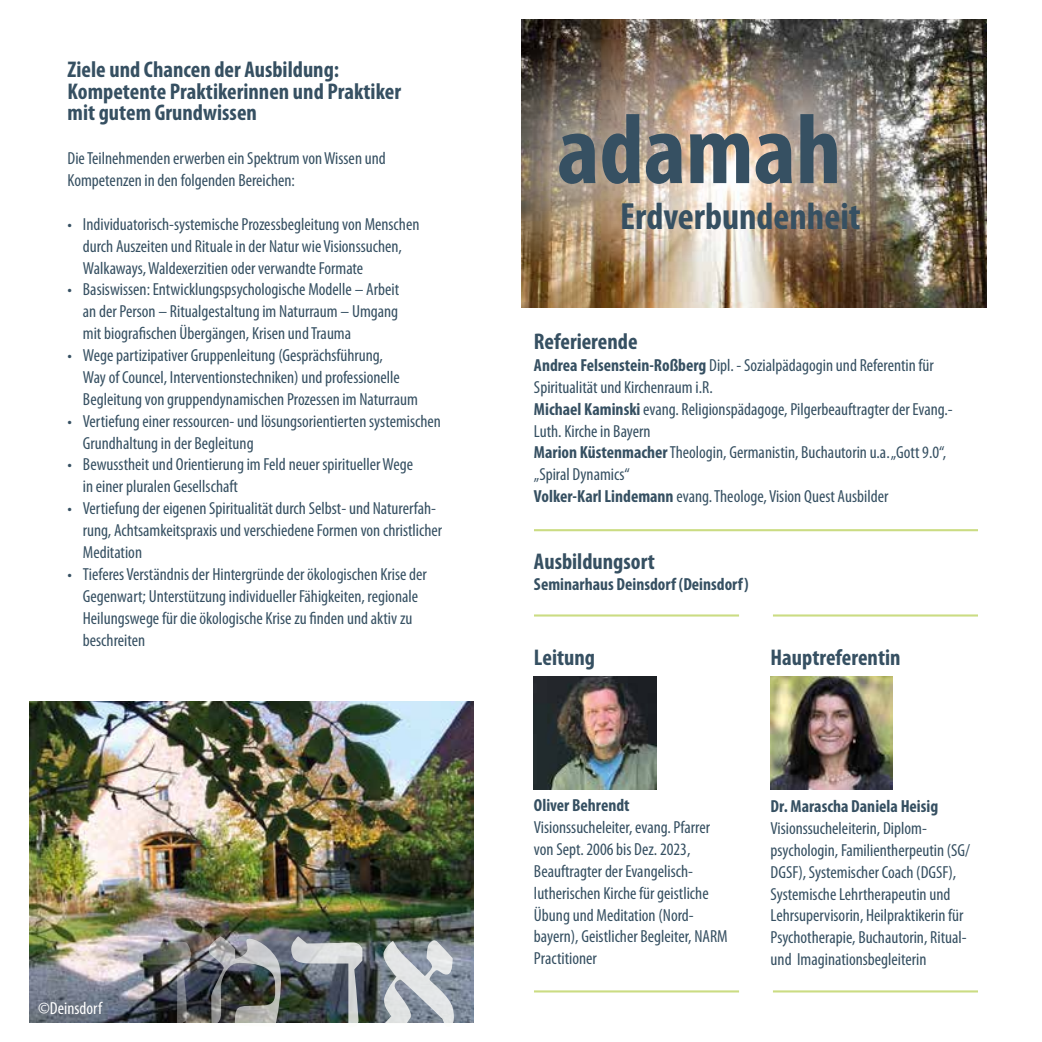
<style>
.page{position:relative;width:1042px;height:1042px;background:#fff}
.page>*{position:absolute;margin:0;border:0;box-sizing:border-box;transform-origin:0 0}
.t1{font:700 condensed 99.58px "Myriad Pro";color:#365062}
.t2{font:700 condensed 37.98px "Myriad Pro";color:#365062}
.t3{font:700 condensed 22.75px/21.9px "Myriad Pro";color:#365062}
.t4{font:condensed 17.5px/21.9px "Myriad Pro";color:#365062}
.t5{font:700 condensed 17.5px "Myriad Pro";color:#365062}
.t6{font:condensed 17.5px "Myriad Pro";color:#fff}
.s1{font-weight:700}
</style>
<div class="page">
<img style="left:521px;top:20px;width:465px;height:288px">
<img style="left:30px;top:702px;width:444px;height:320px">
<img style="left:120px;top:936px;width:73px;height:87px">
<img style="left:202px;top:936px;width:160px;height:87px">
<svg style="left:380px;top:938px;width:76px;height:85px;background:#aab1b7"></svg>
<img style="left:521px;top:25px;width:404px;height:247px">
<img style="left:534px;top:676px;width:122px;height:113px">
<img style="left:770px;top:676px;width:123px;height:113px">
<hr style="left:534px;top:614px;width:205px;height:2px;background:#bed464">
<hr style="left:534px;top:990px;width:205px;height:2px;background:#bed464">
<hr style="left:773px;top:614px;width:205px;height:2px;background:#bed464">
<hr style="left:773px;top:990px;width:205px;height:2px;background:#bed464">
<hr style="left:534px;top:529px;width:444px;height:2px;background:#bed464">
<h3 class="t3" style="left:68px;top:58px;width:335px">Ziele und Chancen der Ausbildung:<br>Kompetente Praktikerinnen und Praktiker mit gutem Grundwissen</h3>
<p class="t4" style="left:68px;top:147px;width:320px">Die Teilnehmenden erwerben ein Spektrum von Wissen und<br>Kompetenzen in den folgenden Bereichen:</p>
<p class="t4" style="left:83px;top:213px;width:338px;text-indent:-15px">• Individuatorisch-systemische Prozessbegleitung von Menschen durch Auszeiten und Rituale in der Natur wie Visionssuchen,<br>Walkaways, Waldexerzitien oder verwandte Formate</p>
<p class="t4" style="left:83px;top:278px;width:318px;text-align:justify;text-indent:-15px">• Basiswissen: Entwicklungspsychologische Modelle – Arbeit an der Person – Ritualgestaltung im Naturraum – Umgang mit biografischen Übergängen, Krisen und Trauma</p>
<p class="t4" style="left:83px;top:344px;width:336px;text-indent:-15px">• Wege partizipativer Gruppenleitung (Gesprächsführung,<br>Way of Councel, Interventionstechniken) und professionelle<br>Begleitung von gruppendynamischen Prozessen im Naturraum</p>
<p class="t4" style="left:83px;top:410px;width:359px;text-indent:-15px">• Vertiefung einer ressourcen- und lösungsorientierten systemischen<br>Grundhaltung in der Begleitung</p>
<p class="t4" style="left:83px;top:453px;width:332px;text-indent:-15px">• Bewusstheit und Orientierung im Feld neuer spiritueller Wege in einer pluralen Gesellschaft</p>
<p class="t4" style="left:83px;top:497px;width:361px;text-indent:-15px">• Vertiefung der eigenen Spiritualität durch Selbst- und Naturerfah&shy;rung, Achtsamkeitspraxis und verschiedene Formen von christlicher<br>Meditation</p>
<p class="t4" style="left:83px;top:563px;width:345px;text-indent:-15px">• Tieferes Verständnis der Hintergründe der ökologischen Krise der Gegenwart; Unterstützung individueller Fähigkeiten, regionale Heilungswege für die ökologische Krise zu finden und aktiv zu beschreiten</p>
<p class="t6" style="left:38px;top:998px;width:65px">©Deinsdorf</p>
<h1 class="t1" style="left:557px;top:88px;width:286px">adamah</h1>
<h2 class="t2" style="left:620px;top:192px;width:242px">Erdverbundenheit</h2>
<h3 class="t3" style="left:534px;top:330px;width:105px">Referierende</h3>
<p class="t4" style="left:534px;top:354px;width:420px"><span class="s1">Andrea Felsenstein-Roßberg</span> Dipl. - Sozialpädagogin und Referentin für Spiritualität und Kirchenraum i.R.<br><span class="s1">Michael Kaminski</span> evang. Religionspädagoge, Pilgerbeauftragter der Evang.- Luth. Kirche in Bayern<br><span class="s1">Marion Küstenmacher</span> Theologin, Germanistin, Buchautorin u.a. „Gott 9.0“, „Spiral Dynamics“<br><span class="s1">Volker-Karl Lindemann</span> evang. Theologe, Vision Quest Ausbilder</p>
<h3 class="t3" style="left:534px;top:549px;width:122px">Ausbildungsort</h3>
<p class="t5" style="left:534px;top:574px;width:216px">Seminarhaus Deinsdorf (Deinsdorf)</p>
<h3 class="t3" style="left:534px;top:646px;width:63px">Leitung</h3>
<h3 class="t3" style="left:770px;top:646px;width:131px">Hauptreferentin</h3>
<p class="t5" style="left:534px;top:794px;width:97px">Oliver Behrendt</p>
<p class="t4" style="left:534px;top:816px;width:195px">Visionssucheleiter, evang. Pfarrer von Sept. 2006 bis Dez. 2023,<br>Beauftragter der Evangelisch&shy;lutherischen Kirche für geistliche<br>Übung und Meditation (Nord&shy;bayern), Geistlicher Begleiter, NARM<br>Practitioner</p>
<p class="t5" style="left:770px;top:795px;width:169px">Dr. Marascha Daniela Heisig</p>
<p class="t4" style="left:770px;top:817px;width:201px">Visionssucheleiterin, Diplom&shy;psychologin, Familientherpeutin (SG/ DGSF), Systemischer Coach (DGSF), Systemische Lehrtherapeutin und Lehrsupervisorin, Heilpraktikerin für Psychotherapie, Buchautorin, Ritual&shy;und Imaginationsbegleiterin</p>
</div>
